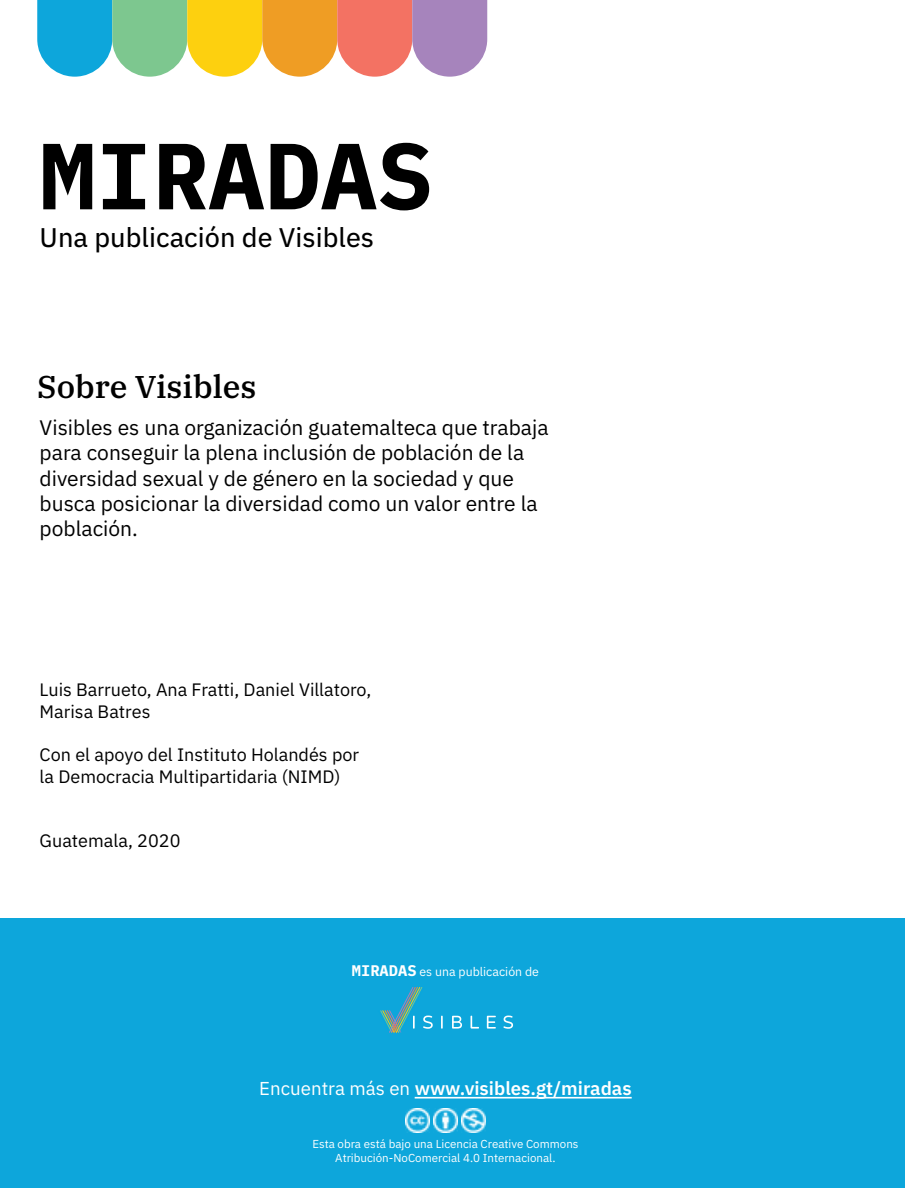
<style>
.page{position:relative;width:918px;height:1188px;background:#fff}
.page>*{position:absolute;margin:0;border:0;box-sizing:border-box;transform-origin:0 0}
.t1{font:700 93.75px "IBM Plex Mono";color:#000}
.t2{font:500 31.5px "IBM Plex Serif";color:#000}
.t3{font:27px "IBM Plex Sans Text";color:#000}
.t4{font:21px/25.2px "IBM Plex Sans";color:#000}
.t5{font:600 18.75px "IBM Plex Sans";color:#fff}
.t6{font:18px/21.6px "IBM Plex Sans";color:#000}
.t7{font:12.3px "IBM Plex Sans";color:#fff}
.t8{font:11.55px/13.8px "IBM Plex Sans";color:#fff;text-align:center}
.s1{font-family:"IBM Plex Mono";font-weight:700;font-size:15.45px}
.s2{font-weight:400}
</style>
<div class="page">
<svg style="left:37px;top:0;width:450px;height:77px;background:#b6ac84"></svg>
<div style="left:0;top:918px;width:904px;height:270px;background:#0da6db"></div>
<hr style="left:415px;top:1097px;width:217px;height:2px;background:#fff">
<img style="left:434px;top:1109px;width:23px;height:24px">
<img style="left:406px;top:1109px;width:23px;height:24px">
<img style="left:462px;top:1109px;width:23px;height:24px">
<svg style="left:441px;top:1016px;width:2px;height:13px"></svg>
<svg style="left:452px;top:1016px;width:10px;height:13px"></svg>
<svg style="left:471px;top:1016px;width:8px;height:13px"></svg>
<svg style="left:487px;top:1016px;width:9px;height:13px"></svg>
<svg style="left:503px;top:1016px;width:10px;height:13px"></svg>
<svg style="left:380px;top:987px;width:53px;height:46px"></svg>
<h1 class="t1" style="left:40px;top:102px;width:395px">MIRADAS</h1>
<p class="t3" style="left:40px;top:217px;width:336px">Una publicación de Visibles</p>
<h2 class="t2" style="left:37px;top:363px;width:221px">Sobre Visibles</h2>
<p class="t4" style="left:40px;top:414px;width:510px">Visibles es una organización guatemalteca que trabaja para conseguir la plena inclusión de población de la diversidad sexual y de género en la sociedad y que busca posicionar la diversidad como un valor entre la población.</p>
<p class="t6" style="left:40px;top:677px;width:333px">Luis Barrueto, Ana Fratti, Daniel Villatoro,<br>Marisa Batres</p>
<p class="t6" style="left:40px;top:742px;width:321px">Con el apoyo del Instituto Holandés por la Democracia Multipartidaria (NIMD)</p>
<p class="t6" style="left:40px;top:829px;width:142px">Guatemala, 2020</p>
<p class="t7" style="left:352px;top:963px;width:189px"><span class="s1">MIRADAS</span> es una publicación de</p>
<p class="t5" style="left:259px;top:1074px;width:374px"><span class="s2">Encuentra más en</span> www.visibles.gt/miradas</p>
<p class="t8" style="left:312px;top:1136px;width:268px">Esta obra está bajo una Licencia Creative Commons<br>Atribución-NoComercial 4.0 Internacional.</p>
</div>
